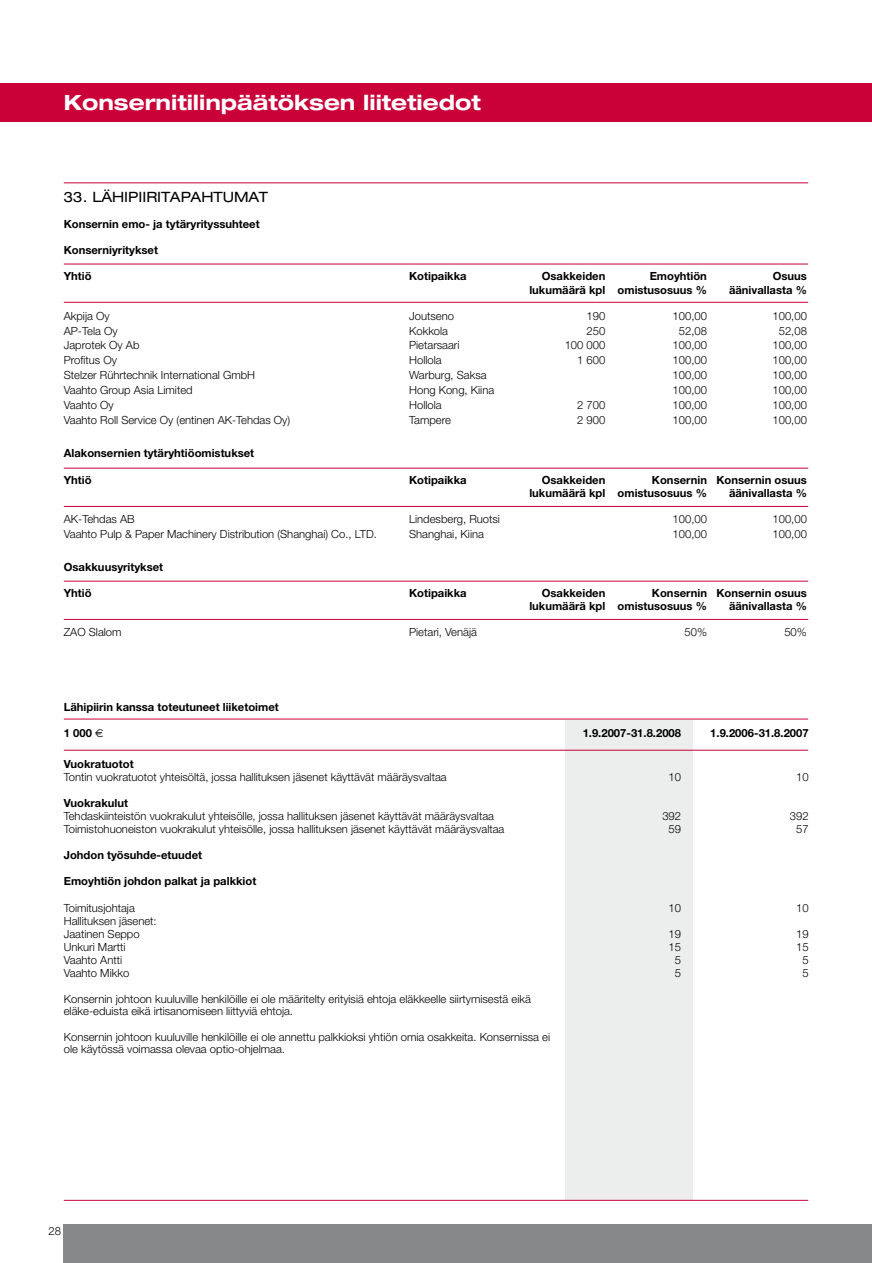
<style>
.page{position:relative;width:872px;height:1263px;background:#fff}
.page>*{position:absolute;margin:0;border:0;box-sizing:border-box;transform-origin:0 0}
.t1{font:700 expanded 21px "Helvetica Neue";color:#fff}
.t2{font:expanded 14.25px "Helvetica Neue";color:#000}
.t3{font:300 11.25px/12px "Helvetica Neue";color:#000}
.t4{font:700 11.25px/13px "Helvetica Neue";color:#000}
.s1{font-family:"Euro Sans";font-weight:400}
</style>
<div class="page">
<div style="left:564px;top:720px;width:128px;height:479px;background:#eceded"></div>
<div style="left:64px;top:1225px;width:808px;height:38px;background:#87888a"></div>
<hr style="left:64px;top:1200px;width:744px;height:1px;background:#ca0039">
<div style="left:0;top:83px;width:872px;height:39px;background:#ca0039"></div>
<hr style="left:64px;top:182px;width:744px;height:1px;background:#ca0039">
<hr style="left:64px;top:750px;width:744px;height:1px;background:#ca0039">
<hr style="left:64px;top:719px;width:744px;height:1px;background:#ca0039">
<hr style="left:64px;top:302px;width:744px;height:1px;background:#ca0039">
<hr style="left:64px;top:264px;width:744px;height:1px;background:#ca0039">
<hr style="left:64px;top:506px;width:744px;height:1px;background:#ca0039">
<hr style="left:64px;top:468px;width:744px;height:1px;background:#ca0039">
<hr style="left:64px;top:619px;width:744px;height:1px;background:#ca0039">
<hr style="left:64px;top:581px;width:744px;height:1px;background:#ca0039">
<h1 class="t1" style="left:64px;top:89px;width:418px">Konsernitilinpäätöksen liitetiedot</h1>
<p class="t2" style="left:64px;top:188px;width:206px">33. LÄHIPIIRITAPAHTUMAT</p>
<p class="t4" style="left:64px;top:217px;width:197px">Konsernin emo- ja tytäryrityssuhteet</p>
<p class="t4" style="left:64px;top:244px;width:96px">Konserniyritykset</p>
<p class="t4" style="left:64px;top:270px;width:29px">Yhtiö</p>
<p class="t4" style="left:409px;top:270px;width:59px">Kotipaikka</p>
<p class="t4" style="left:542px;top:270px;width:65px">Osakkeiden</p>
<p class="t4" style="left:649px;top:270px;width:59px">Emoyhtiön</p>
<p class="t4" style="left:772px;top:270px;width:36px">Osuus</p>
<p class="t4" style="left:529px;top:283px;width:179px">lukumäärä kpl omistusosuus %</p>
<p class="t4" style="left:729px;top:283px;width:79px">äänivallasta %</p>
<p class="t3" style="left:64px;top:309px;width:47px">Akpija Oy</p>
<p class="t3" style="left:409px;top:309px;width:46px">Joutseno</p>
<p class="t3" style="left:586px;top:309px;width:20px">190</p>
<p class="t3" style="left:672px;top:309px;width:36px">100,00</p>
<p class="t3" style="left:772px;top:309px;width:36px">100,00</p>
<p class="t3" style="left:64px;top:324px;width:55px">AP-Tela Oy</p>
<p class="t3" style="left:409px;top:324px;width:40px">Kokkola</p>
<p class="t3" style="left:586px;top:324px;width:20px">250</p>
<p class="t3" style="left:679px;top:324px;width:30px">52,08</p>
<p class="t3" style="left:778px;top:324px;width:30px">52,08</p>
<p class="t3" style="left:64px;top:339px;width:77px">Japrotek Oy Ab</p>
<p class="t3" style="left:409px;top:339px;width:52px">Pietarsaari</p>
<p class="t3" style="left:564px;top:339px;width:42px">100 000</p>
<p class="t3" style="left:672px;top:339px;width:36px">100,00</p>
<p class="t3" style="left:772px;top:339px;width:36px">100,00</p>
<p class="t3" style="left:64px;top:354px;width:55px">Profitus Oy</p>
<p class="t3" style="left:409px;top:354px;width:34px">Hollola</p>
<p class="t3" style="left:577px;top:354px;width:30px">1 600</p>
<p class="t3" style="left:672px;top:354px;width:36px">100,00</p>
<p class="t3" style="left:772px;top:354px;width:36px">100,00</p>
<p class="t3" style="left:64px;top:369px;width:193px">Stelzer Rührtechnik International GmbH</p>
<p class="t3" style="left:409px;top:369px;width:79px">Warburg, Saksa</p>
<p class="t3" style="left:672px;top:369px;width:36px">100,00</p>
<p class="t3" style="left:772px;top:369px;width:36px">100,00</p>
<p class="t3" style="left:64px;top:384px;width:130px">Vaahto Group Asia Limited</p>
<p class="t3" style="left:409px;top:384px;width:87px">Hong Kong, Kiina</p>
<p class="t3" style="left:672px;top:384px;width:36px">100,00</p>
<p class="t3" style="left:772px;top:384px;width:36px">100,00</p>
<p class="t3" style="left:64px;top:399px;width:52px">Vaahto Oy</p>
<p class="t3" style="left:409px;top:399px;width:34px">Hollola</p>
<p class="t3" style="left:577px;top:399px;width:30px">2 700</p>
<p class="t3" style="left:672px;top:399px;width:36px">100,00</p>
<p class="t3" style="left:772px;top:399px;width:36px">100,00</p>
<p class="t3" style="left:64px;top:414px;width:228px">Vaahto Roll Service Oy (entinen AK-Tehdas Oy)</p>
<p class="t3" style="left:409px;top:414px;width:43px">Tampere</p>
<p class="t3" style="left:577px;top:414px;width:30px">2 900</p>
<p class="t3" style="left:672px;top:414px;width:36px">100,00</p>
<p class="t3" style="left:772px;top:414px;width:36px">100,00</p>
<p class="t4" style="left:64px;top:447px;width:192px">Alakonsernien tytäryhtiöomistukset</p>
<p class="t4" style="left:64px;top:473px;width:29px">Yhtiö</p>
<p class="t4" style="left:409px;top:473px;width:59px">Kotipaikka</p>
<p class="t4" style="left:542px;top:473px;width:65px">Osakkeiden</p>
<p class="t4" style="left:529px;top:473px;width:279px;text-indent:123px">Konsernin Konsernin osuus lukumäärä kpl omistusosuus %</p>
<p class="t4" style="left:729px;top:486px;width:79px">äänivallasta %</p>
<p class="t3" style="left:64px;top:512px;width:72px">AK-Tehdas AB</p>
<p class="t3" style="left:409px;top:512px;width:92px">Lindesberg, Ruotsi</p>
<p class="t3" style="left:672px;top:512px;width:36px">100,00</p>
<p class="t3" style="left:772px;top:512px;width:36px">100,00</p>
<p class="t3" style="left:64px;top:527px;width:315px">Vaahto Pulp &amp; Paper Machinery Distribution (Shanghai) Co., LTD.</p>
<p class="t3" style="left:409px;top:527px;width:76px">Shanghai, Kiina</p>
<p class="t3" style="left:672px;top:527px;width:36px">100,00</p>
<p class="t3" style="left:772px;top:527px;width:36px">100,00</p>
<p class="t4" style="left:64px;top:560px;width:101px">Osakkuusyritykset</p>
<p class="t4" style="left:64px;top:586px;width:29px">Yhtiö</p>
<p class="t4" style="left:409px;top:586px;width:59px">Kotipaikka</p>
<p class="t4" style="left:542px;top:586px;width:65px">Osakkeiden</p>
<p class="t4" style="left:529px;top:586px;width:279px;text-indent:123px">Konsernin Konsernin osuus lukumäärä kpl omistusosuus %</p>
<p class="t4" style="left:729px;top:599px;width:79px">äänivallasta %</p>
<p class="t3" style="left:64px;top:626px;width:59px">ZAO Slalom</p>
<p class="t3" style="left:409px;top:626px;width:69px">Pietari, Venäjä</p>
<p class="t3" style="left:684px;top:626px;width:24px">50%</p>
<p class="t3" style="left:784px;top:626px;width:24px">50%</p>
<p class="t4" style="left:64px;top:700px;width:216px">Lähipiirin kanssa toteutuneet liiketoimet</p>
<p class="t4" style="left:64px;top:727px;width:41px">1 000 <span class="s1">€</span></p>
<p class="t4" style="left:582px;top:727px;width:100px">1.9.2007-31.8.2008</p>
<p class="t4" style="left:710px;top:727px;width:100px">1.9.2006-31.8.2007</p>
<p class="t4" style="left:64px;top:757px;width:71px">Vuokratuotot</p>
<p class="t3" style="left:64px;top:770px;width:384px">Tontin vuokratuotot yhteisöltä, jossa hallituksen jäsenet käyttävät määräysvaltaa</p>
<p class="t3" style="left:668px;top:770px;width:14px">10</p>
<p class="t3" style="left:796px;top:770px;width:14px">10</p>
<p class="t4" style="left:64px;top:796px;width:66px">Vuokrakulut</p>
<p class="t3" style="left:64px;top:810px;width:432px">Tehdaskiinteistön vuokrakulut yhteisölle, jossa hallituksen jäsenet käyttävät määräysvaltaa</p>
<p class="t3" style="left:662px;top:810px;width:20px">392</p>
<p class="t3" style="left:790px;top:810px;width:20px">392</p>
<p class="t3" style="left:64px;top:823px;width:442px">Toimistohuoneiston vuokrakulut yhteisölle, jossa hallituksen jäsenet käyttävät määräysvaltaa</p>
<p class="t3" style="left:668px;top:823px;width:14px">59</p>
<p class="t3" style="left:796px;top:823px;width:14px">57</p>
<p class="t4" style="left:64px;top:848px;width:140px">Johdon työsuhde-etuudet</p>
<p class="t4" style="left:64px;top:874px;width:194px">Emoyhtiön johdon palkat ja palkkiot</p>
<p class="t3" style="left:64px;top:901px;width:73px">Toimitusjohtaja</p>
<p class="t3" style="left:668px;top:901px;width:14px">10</p>
<p class="t3" style="left:796px;top:901px;width:14px">10</p>
<p class="t3" style="left:64px;top:914px;width:94px;line-height:13px">Hallituksen jäsenet:<br>Jaatinen Seppo</p>
<p class="t3" style="left:668px;top:927px;width:14px">19</p>
<p class="t3" style="left:796px;top:927px;width:14px">19</p>
<p class="t3" style="left:64px;top:940px;width:63px">Unkuri Martti</p>
<p class="t3" style="left:668px;top:940px;width:14px">15</p>
<p class="t3" style="left:796px;top:940px;width:14px">15</p>
<p class="t3" style="left:64px;top:954px;width:60px">Vaahto Antti</p>
<p class="t3" style="left:675px;top:954px;width:8px">5</p>
<p class="t3" style="left:802px;top:954px;width:8px">5</p>
<p class="t3" style="left:64px;top:967px;width:67px">Vaahto Mikko</p>
<p class="t3" style="left:675px;top:967px;width:8px">5</p>
<p class="t3" style="left:802px;top:967px;width:8px">5</p>
<p class="t3" style="left:64px;top:993px;width:468px">Konsernin johtoon kuuluville henkilöille ei ole määritelty erityisiä ehtoja eläkkeelle siirtymisestä eikä eläke-eduista eikä irtisanomiseen liittyviä ehtoja.</p>
<p class="t3" style="left:64px;top:1031px;width:488px">Konsernin johtoon kuuluville henkilöille ei ole annettu palkkioksi yhtiön omia osakkeita. Konsernissa ei ole käytössä voimassa olevaa optio-ohjelmaa.</p>
<p class="t3" style="left:48px;top:1225px;width:14px">28</p>
</div>
